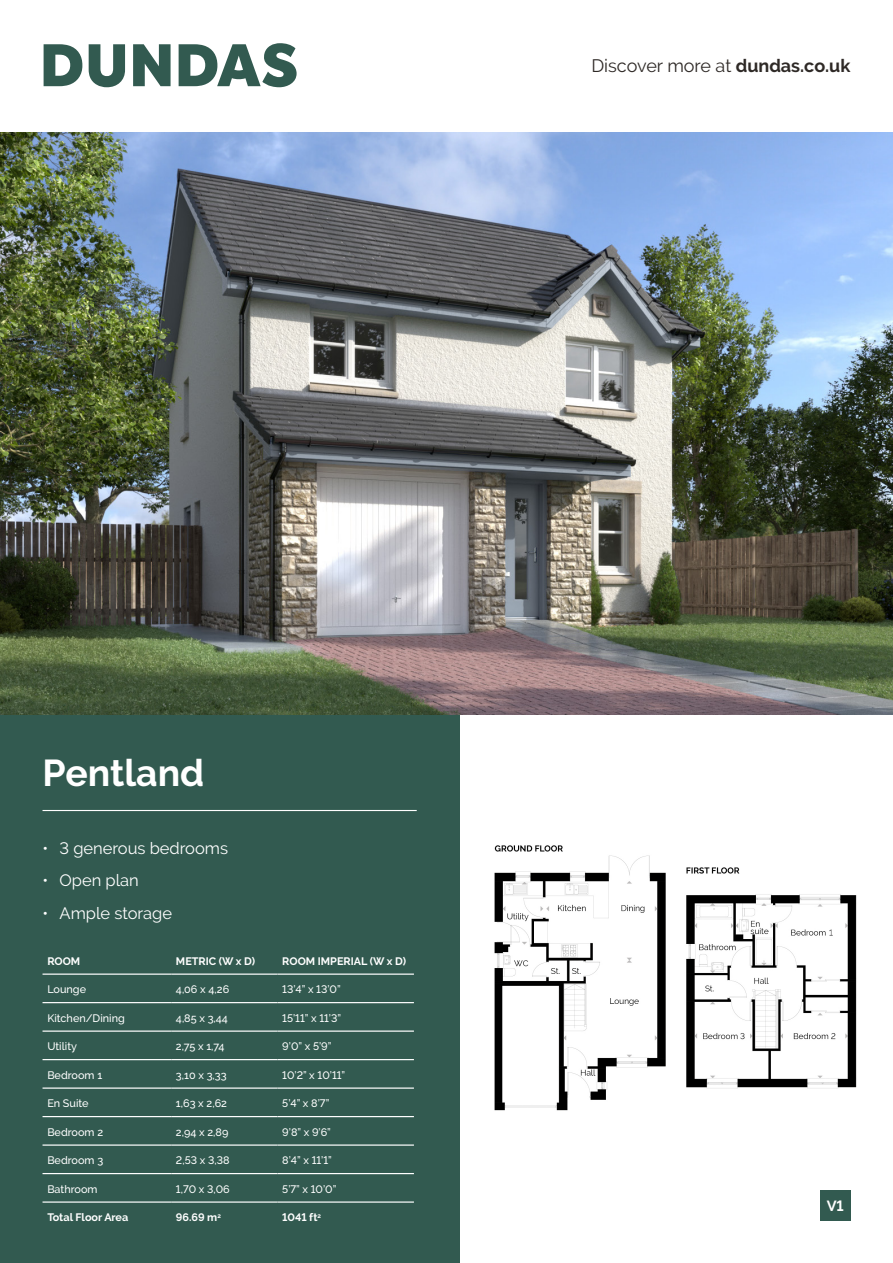
<style>
.page{position:relative;width:893px;height:1263px;background:#fff}
.page>*{position:absolute;margin:0;border:0;box-sizing:border-box;transform-origin:0 0}
.t1{font:700 37.35px "Raleway";color:#fff}
.t2{font:18px "Raleway";color:#2e2926}
.t3{font:16.5px "Raleway";color:#fff}
.t4{font:700 14.7px "Raleway";color:#fff}
.Paragraph_Style_3{font:500 10.8px "Raleway";color:#fff}
.Paragraph_Style_2{font:500 10.8px "Raleway";color:#fff}
.Paragraph_Style_1{font:700 10.8px "Raleway";color:#fff}
.s1{font-weight:700}
</style>
<div class="page">
<svg style="left:44px;top:43px;width:253px;height:44px"></svg>
<div style="left:820px;top:1190px;width:30px;height:30px;background:#325a50"></div>
<div style="left:0;top:714px;width:459px;height:549px;background:#325a50"></div>
<hr style="left:43px;top:810px;width:374px;height:1px;background:#fff">
<hr style="left:43px;top:973px;width:128px;height:2px;background:#fff">
<hr style="left:171px;top:973px;width:106px;height:2px;background:#fff">
<hr style="left:277px;top:973px;width:137px;height:2px;background:#fff">
<hr style="left:43px;top:1002px;width:128px;height:1px;background:#fff">
<hr style="left:171px;top:1002px;width:106px;height:1px;background:#fff">
<hr style="left:277px;top:1002px;width:137px;height:1px;background:#fff">
<hr style="left:43px;top:1030px;width:128px;height:2px;background:#fff">
<hr style="left:171px;top:1030px;width:106px;height:2px;background:#fff">
<hr style="left:277px;top:1030px;width:137px;height:2px;background:#fff">
<hr style="left:43px;top:1059px;width:128px;height:1px;background:#fff">
<hr style="left:171px;top:1059px;width:106px;height:1px;background:#fff">
<hr style="left:277px;top:1059px;width:137px;height:1px;background:#fff">
<hr style="left:43px;top:1087px;width:128px;height:2px;background:#fff">
<hr style="left:171px;top:1087px;width:106px;height:2px;background:#fff">
<hr style="left:277px;top:1087px;width:137px;height:2px;background:#fff">
<hr style="left:43px;top:1116px;width:128px;height:1px;background:#fff">
<hr style="left:171px;top:1116px;width:106px;height:1px;background:#fff">
<hr style="left:277px;top:1116px;width:137px;height:1px;background:#fff">
<hr style="left:43px;top:1144px;width:128px;height:2px;background:#fff">
<hr style="left:171px;top:1144px;width:106px;height:2px;background:#fff">
<hr style="left:277px;top:1144px;width:137px;height:2px;background:#fff">
<hr style="left:43px;top:1173px;width:128px;height:1px;background:#fff">
<hr style="left:171px;top:1173px;width:106px;height:1px;background:#fff">
<hr style="left:277px;top:1173px;width:137px;height:1px;background:#fff">
<hr style="left:43px;top:1201px;width:128px;height:2px;background:#fff">
<hr style="left:171px;top:1201px;width:106px;height:2px;background:#fff">
<hr style="left:277px;top:1201px;width:137px;height:2px;background:#fff">
<img style="left:0;top:133px;width:893px;height:581px">
<img style="left:686px;top:867px;width:171px;height:222px">
<img style="left:494px;top:845px;width:172px;height:266px">
<p class="t2" style="left:591px;top:55px;width:261px">Discover more at <span class="s1">dundas.co.uk</span></p>
<p class="t1" style="left:43px;top:752px;width:163px">Pentland</p>
<p class="t3" style="left:43px;top:839px;width:187px">• 3 generous bedrooms</p>
<p class="t3" style="left:43px;top:871px;width:98px">• Open plan</p>
<p class="t3" style="left:43px;top:903px;width:131px">• Ample storage</p>
<p class="Paragraph_Style_1" style="left:47px;top:955px;width:34px">ROOM</p>
<p class="Paragraph_Style_1" style="left:176px;top:955px;width:81px">METRIC (W x D)</p>
<p class="Paragraph_Style_1" style="left:282px;top:955px;width:125px">ROOM IMPERIAL (W x D)</p>
<p class="Paragraph_Style_3" style="left:47px;top:983px;width:40px">Lounge</p>
<p class="Paragraph_Style_3" style="left:176px;top:983px;width:55px">4,06 x 4,26</p>
<p class="Paragraph_Style_2" style="left:282px;top:983px;width:60px">13’4” x 13’0”</p>
<p class="Paragraph_Style_3" style="left:47px;top:1012px;width:79px">Kitchen/Dining</p>
<p class="Paragraph_Style_3" style="left:176px;top:1012px;width:53px">4,85 x 3,44</p>
<p class="Paragraph_Style_2" style="left:282px;top:1012px;width:60px">15’11” x 11’3”</p>
<p class="Paragraph_Style_3" style="left:47px;top:1040px;width:31px">Utility</p>
<p class="Paragraph_Style_3" style="left:176px;top:1040px;width:50px">2,75 x 1,74</p>
<p class="Paragraph_Style_2" style="left:282px;top:1040px;width:51px">9’0” x 5’9”</p>
<p class="Paragraph_Style_3" style="left:47px;top:1069px;width:56px">Bedroom 1</p>
<p class="Paragraph_Style_3" style="left:176px;top:1069px;width:52px">3,10 x 3,33</p>
<p class="Paragraph_Style_2" style="left:282px;top:1069px;width:64px">10’2” x 10’11”</p>
<p class="Paragraph_Style_3" style="left:47px;top:1097px;width:43px">En Suite</p>
<p class="Paragraph_Style_3" style="left:176px;top:1097px;width:53px">1,63 x 2,62</p>
<p class="Paragraph_Style_2" style="left:282px;top:1097px;width:49px">5’4” x 8’7”</p>
<p class="Paragraph_Style_3" style="left:47px;top:1126px;width:57px">Bedroom 2</p>
<p class="Paragraph_Style_3" style="left:176px;top:1126px;width:54px">2,94 x 2,89</p>
<p class="Paragraph_Style_2" style="left:282px;top:1126px;width:50px">9’8” x 9’6”</p>
<p class="Paragraph_Style_3" style="left:47px;top:1154px;width:57px">Bedroom 3</p>
<p class="Paragraph_Style_3" style="left:176px;top:1154px;width:55px">2,53 x 3,38</p>
<p class="Paragraph_Style_2" style="left:282px;top:1154px;width:51px">8’4” x 11’1”</p>
<p class="Paragraph_Style_3" style="left:47px;top:1183px;width:52px">Bathroom</p>
<p class="Paragraph_Style_3" style="left:176px;top:1183px;width:55px">1,70 x 3,06</p>
<p class="Paragraph_Style_2" style="left:282px;top:1183px;width:56px">5’7” x 10’0”</p>
<p class="Paragraph_Style_1" style="left:47px;top:1211px;width:82px">Total Floor Area</p>
<p class="Paragraph_Style_1" style="left:176px;top:1211px;width:46px">96.69 m<sup>2</sup></p>
<p class="Paragraph_Style_1" style="left:282px;top:1211px;width:40px">1041 ft<sup>2</sup></p>
<p class="t4" style="left:827px;top:1197px;width:19px">V1</p>
</div>
